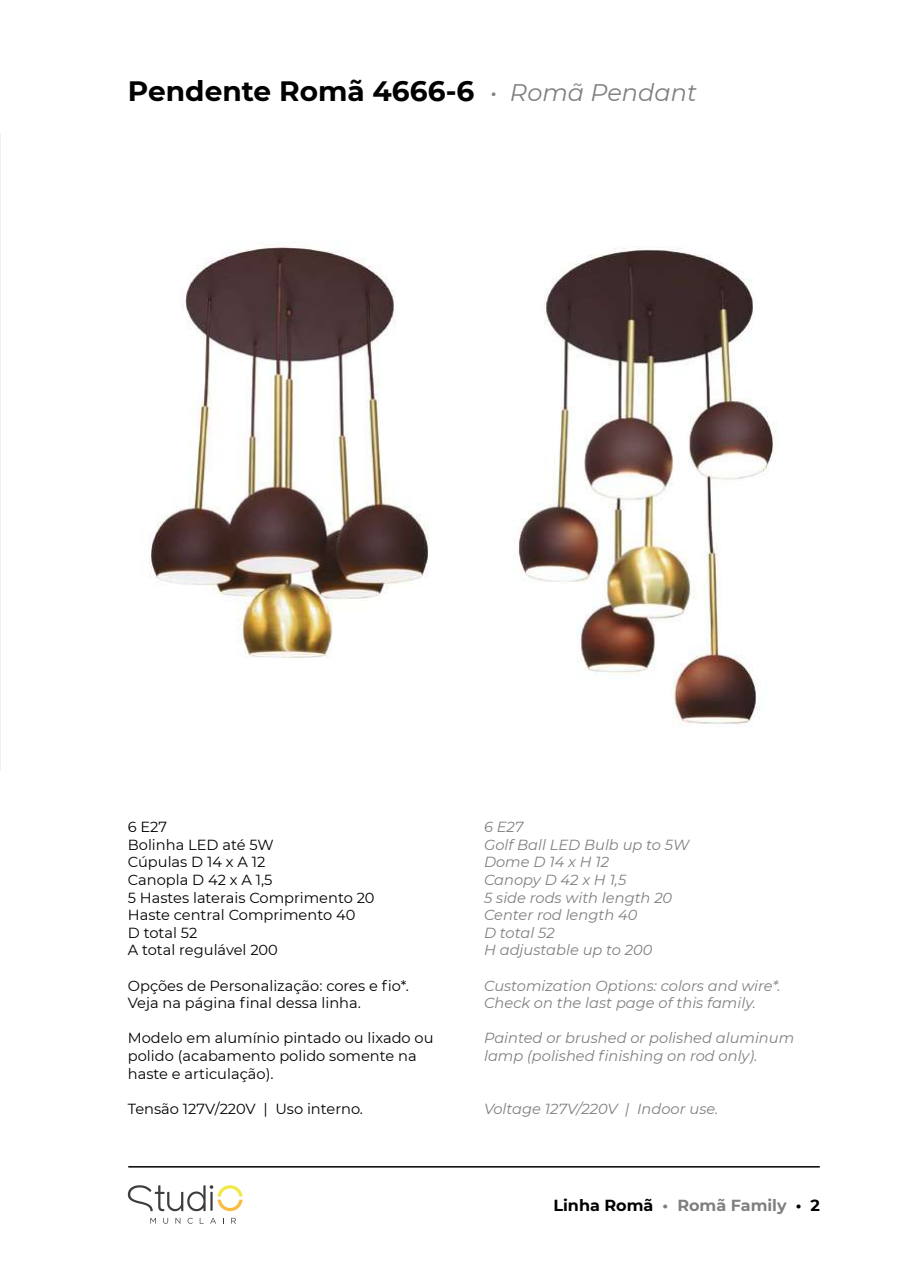
<style>
.page{position:relative;width:908px;height:1276px;background:#fff}
.page>*{position:absolute;margin:0;border:0;box-sizing:border-box;transform-origin:0 0}
.t1{font:700 28px "Montserrat";color:#000}
.t2{font:700 16px "Montserrat";color:#000}
.t3{font:14.6px/17.6px "Montserrat";color:#000}
.t4{font:italic 14.6px/17.6px "Montserrat";color:#808080}
.s1{font-weight:400;font-style:italic;font-size:24px;color:#808080}
.s2{color:#808080}
</style>
<div class="page">
<img style="left:0;top:134px;width:1px;height:636px">
<hr style="left:0;top:608px;width:1px;height:162px;background:#000">
<hr style="left:128px;top:1166px;width:691px;height:1px;background:#000">
<svg style="left:150px;top:1217px;width:6px;height:6px"></svg>
<svg style="left:163px;top:1217px;width:5px;height:6px"></svg>
<svg style="left:175px;top:1217px;width:5px;height:6px"></svg>
<svg style="left:187px;top:1217px;width:6px;height:6px"></svg>
<svg style="left:210px;top:1217px;width:6px;height:6px"></svg>
<svg style="left:231px;top:1217px;width:5px;height:6px"></svg>
<svg style="left:128px;top:1185px;width:114px;height:26px"></svg>
<img style="left:149px;top:242px;width:280px;height:416px">
<img style="left:514px;top:246px;width:263px;height:481px">
<h1 class="t1" style="left:128px;top:71px;width:570px">Pendente Romã 4666-6 <span class="s1">• Romã Pendant</span></h1>
<p class="t3" style="left:128px;top:817px;width:248px">6 E27<br>Bolinha LED até 5W<br>Cúpulas D 14 x A 12<br>Canopla D 42 x A 1,5<br>5 Hastes laterais Comprimento 20<br>Haste central Comprimento 40<br>D total 52<br>A total regulável 200</p>
<p class="t3" style="left:128px;top:976px;width:282px">Opções de Personalização: cores e fio*.<br>Veja na página final dessa linha.</p>
<p class="t3" style="left:128px;top:1029px;width:307px">Modelo em alumínio pintado ou lixado ou polido (acabamento polido somente na haste e articulação).</p>
<p class="t3" style="left:128px;top:1099px;width:236px">Tensão 127V/220V | Uso interno.</p>
<p class="t4" style="left:484px;top:817px;width:207px">6 E27<br>Golf Ball LED Bulb up to 5W<br>Dome D 14 x H 12<br>Canopy D 42 x H 1,5<br>5 side rods with length 20<br>Center rod length 40<br>D total 52<br>H adjustable up to 200</p>
<p class="t4" style="left:484px;top:976px;width:298px">Customization Options: colors and wire*.<br>Check on the last page of this family.</p>
<p class="t4" style="left:484px;top:1029px;width:311px">Painted or brushed or polished aluminum lamp (polished finishing on rod only).</p>
<p class="t4" style="left:484px;top:1099px;width:236px">Voltage 127V/220V | Indoor use.</p>
<p class="t2" style="left:553px;top:1193px;width:268px">Linha Romã <span class="s2">• Romã Family</span> • 2</p>
</div>
